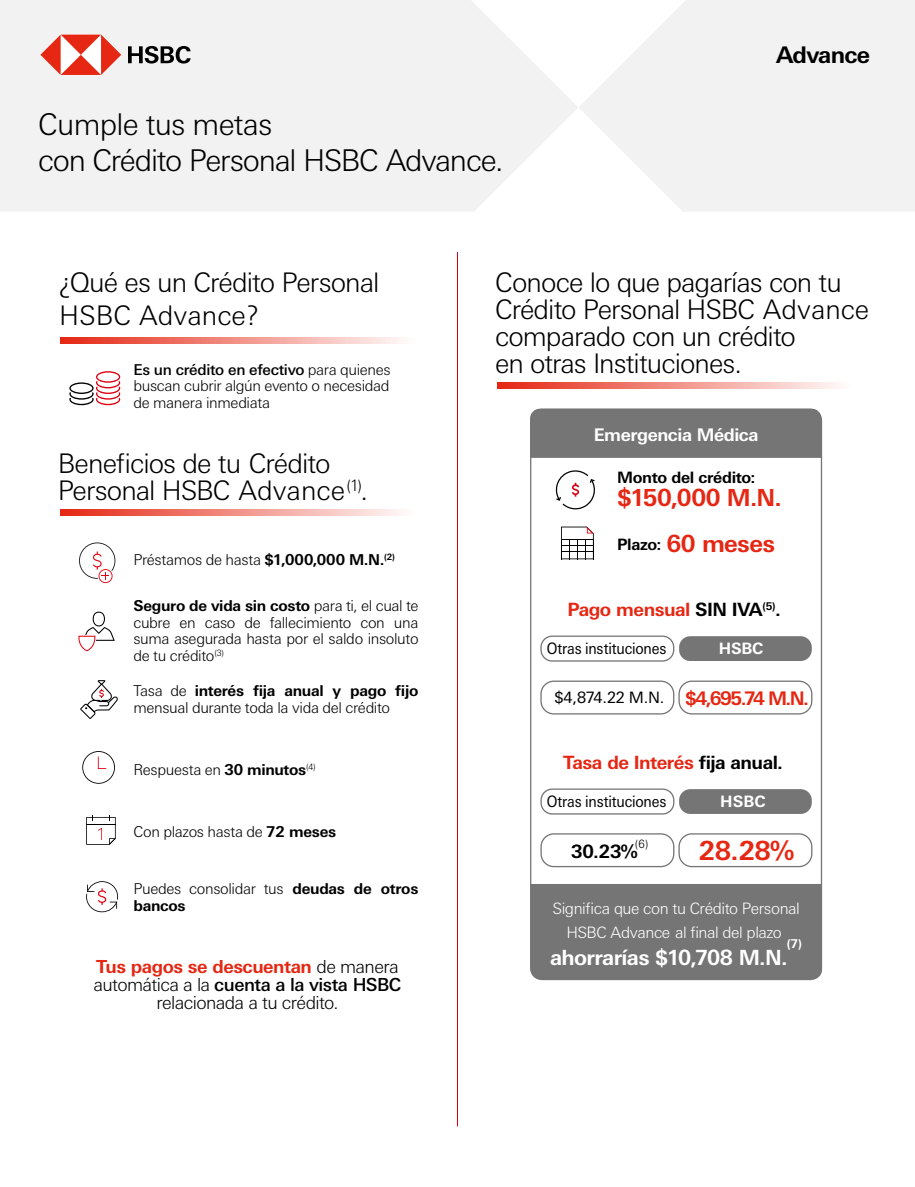
<style>
.page{position:relative;width:915px;height:1187px;background:#fff}
.page>*{position:absolute;margin:0;border:0;box-sizing:border-box;transform-origin:0 0}
.t1{font:300 30px/36px "Univers Nextfor HSBC";letter-spacing:-.04em;color:#000}
.t2{font:300 27px/27px "Univers Nextfor HSBC";letter-spacing:-.035em;color:#000}
.t3{font:700 26.25px "Univers Nextfor HSBC";color:#e52713}
.t4{font:700 23.55px "Univers Nextfor HSBC";letter-spacing:-.025em;color:#e52713}
.t5{font:700 22.95px "Univers Nextfor HSBC";letter-spacing:-.035em;color:#000}
.t6{font:700 21px "Univers Nextfor HSBC";letter-spacing:-.03em;color:#fff}
.t7{font:700 18.3px "Univers Nextfor HSBC";letter-spacing:-.03em;color:#e52713}
.t8{font:700 18.3px "Univers Nextfor HSBC";color:#000}
.t9{font:300 18px/18px "Univers Nextfor HSBC";letter-spacing:-.035em;color:#000;text-align:center}
.t10{font:700 17.4px "Univers Nextfor HSBC";letter-spacing:-.025em;color:#fff}
.t11{font:300 15.75px/24.2px "Univers Nextfor HSBC";letter-spacing:-.025em;color:#fff;text-align:center}
.t12{font:15.75px "Univers Nextfor HSBC";letter-spacing:-.01em;color:#000;scale:.9 1}
.t13{font:15.75px "Univers Nextfor HSBC";letter-spacing:-.01em;color:#000}
.t14{font:700 15.75px "Univers Nextfor HSBC";letter-spacing:-.02em;color:#000}
.t15{font:700 15.75px "Univers Nextfor HSBC";letter-spacing:-.005em;color:#fff}
.t16{font:300 15px/16.5px "Univers Nextfor HSBC";letter-spacing:-.025em;color:#000}
.t17{font:700 12.15px "Univers Nextfor HSBC";color:#fff}
.t18{font:300 11.4px "Univers Nextfor HSBC";color:#000}
.s1{font-weight:500}
.s2{font-weight:700}
.s3{font-weight:700;color:#e52713}
.s4{font-size:15.75px;color:#000}
.s5{color:#000}
.s6{font-weight:700;font-size:18.75px;color:#e52713}
</style>
<div class="page">
<div style="left:530px;top:409px;width:291px;height:49px;background:#757575"></div>
<div style="left:530px;top:884px;width:291px;height:95px;background:#757575"></div>
<hr style="left:457px;top:252px;width:1px;height:874px;background:#d90011">
<div style="left:530px;top:408px;width:291px;height:572px;border:1px solid #757575;border-radius:12px"></div>
<div style="left:678px;top:833px;width:134px;height:34px;border:1px solid #757575;border-radius:13px"></div>
<div style="left:540px;top:833px;width:134px;height:34px;border:1px solid #757575;border-radius:13px"></div>
<div style="left:678px;top:789px;width:133px;height:24px;background:#757575;border-radius:11px"></div>
<div style="left:540px;top:788px;width:134px;height:26px;border:1px solid #757575;border-radius:11px"></div>
<div style="left:678px;top:680px;width:134px;height:34px;border:1px solid #757575;border-radius:13px"></div>
<div style="left:540px;top:680px;width:134px;height:34px;border:1px solid #757575;border-radius:13px"></div>
<div style="left:678px;top:636px;width:133px;height:25px;background:#757575;border-radius:11px"></div>
<div style="left:540px;top:635px;width:134px;height:26px;border:1px solid #757575;border-radius:11px"></div>
<svg style="left:497px;top:382px;width:341px;height:6px;background:#f18d83"></svg>
<svg style="left:61px;top:509px;width:340px;height:6px;background:#f18e83"></svg>
<svg style="left:61px;top:338px;width:340px;height:6px;background:#f18e83"></svg>
<svg style="left:0;top:0;width:578px;height:211px;fill:#f2f2f2"></svg>
<svg style="left:579px;top:0;width:335px;height:211px;fill:#f2f2f2"></svg>
<svg style="left:40px;top:35px;width:81px;height:40px"></svg>
<svg style="left:128px;top:46px;width:62px;height:18px"></svg>
<svg style="left:69px;top:371px;width:51px;height:34px"></svg>
<svg style="left:79px;top:542px;width:36px;height:41px"></svg>
<svg style="left:78px;top:611px;width:37px;height:41px"></svg>
<svg style="left:80px;top:680px;width:38px;height:38px"></svg>
<svg style="left:82px;top:751px;width:33px;height:32px"></svg>
<svg style="left:86px;top:815px;width:30px;height:29px"></svg>
<svg style="left:86px;top:881px;width:32px;height:31px"></svg>
<svg style="left:561px;top:526px;width:32px;height:33px"></svg>
<svg style="left:555px;top:470px;width:40px;height:40px"></svg>
<h1 class="t1" style="left:38px;top:105px;width:467px">Cumple tus metas<br>con Crédito Personal HSBC Advance.</h1>
<h3 class="t5" style="left:775px;top:39px;width:95px">Advance</h3>
<h2 class="t2" style="left:59px;top:265px;width:321px;line-height:32.4px">¿Qué es un Crédito Personal<br>HSBC Advance?</h2>
<p class="t16" style="left:133px;top:360px;width:258px;text-align:justify"><span class="s1">Es un crédito en efectivo</span> para quienes buscan cubrir algún evento o necesidad de manera inmediata</p>
<h2 class="t2" style="left:58px;top:448px;width:312px">Beneficios de tu Crédito<br>Personal HSBC Advance<sup>(1)</sup>.</h2>
<p class="t16" style="left:133px;top:550px;width:263px">Préstamos de hasta <span class="s2">$1,000,000 M.N.</span><sup>(2)</sup></p>
<p class="t16" style="left:133px;top:596px;width:286px;text-align:justify"><span class="s2">Seguro de vida sin costo</span> para ti, el cual te cubre en caso de fallecimiento con una suma asegurada hasta por el saldo insoluto de tu crédito<sup>(3)</sup></p>
<p class="t16" style="left:133px;top:681px;width:286px">Tasa de <span class="s2">interés fija anual y pago fijo </span>mensual durante toda la vida del crédito</p>
<p class="t16" style="left:133px;top:760px;width:184px">Respuesta en <span class="s2">30 minutos</span><sup>(4)</sup></p>
<p class="t16" style="left:133px;top:822px;width:204px">Con plazos hasta de <span class="s2">72 meses</span></p>
<p class="t16" style="left:133px;top:879px;width:286px">Puedes consolidar tus <span class="s2">deudas de otros bancos</span></p>
<p class="t9" style="left:94px;top:956px;width:309px"><span class="s3">Tus pagos se descuentan</span> de manera automática a la <span class="s1">cuenta a la vista HSBC </span>relacionada a tu crédito.</p>
<h2 class="t2" style="left:495px;top:267px;width:375px">Conoce lo que pagarías con tu<br>Crédito Personal HSBC Advance comparado con un crédito<br>en otras Instituciones.</h2>
<p class="t10" style="left:593px;top:422px;width:166px">Emergencia Médica</p>
<p class="t14" style="left:617px;top:466px;width:140px">Monto del crédito:</p>
<h3 class="t4" style="left:617px;top:481px;width:166px">$150,000 M.N.</h3>
<h3 class="t4" style="left:617px;top:527px;width:159px"><span class="s4">Plazo:</span> 60 meses</h3>
<p class="t7" style="left:567px;top:596px;width:215px">Pago mensual <span class="s5">SIN IVA</span><sup>(5)</sup><span class="s5">.</span></p>
<p class="t12" style="left:546px;top:637px;width:134px">Otras instituciones</p>
<p class="t15" style="left:718px;top:637px;width:46px">HSBC</p>
<p class="t13" style="left:554px;top:686px;width:256px">$4,874.22 M.N. <span class="s6">$4,695.74 M.N.</span></p>
<p class="t7" style="left:563px;top:749px;width:221px">Tasa de Interés <span class="s5">fija anual.</span></p>
<p class="t12" style="left:546px;top:790px;width:134px">Otras instituciones</p>
<p class="t15" style="left:720px;top:790px;width:47px">HSBC</p>
<p class="t8" style="left:571px;top:838px;width:68px">30.23%</p>
<p class="t18" style="left:634px;top:835px;width:15px">(6)</p>
<h3 class="t3" style="left:698px;top:831px;width:97px">28.28%</h3>
<p class="t11" style="left:552px;top:895px;width:249px">Significa que con tu Crédito Personal<br>HSBC Advance al final del plazo</p>
<h3 class="t6" style="left:550px;top:942px;width:239px">ahorrarías $10,708 M.N.</h3>
<p class="t17" style="left:786px;top:934px;width:17px">(7)</p>
</div>
